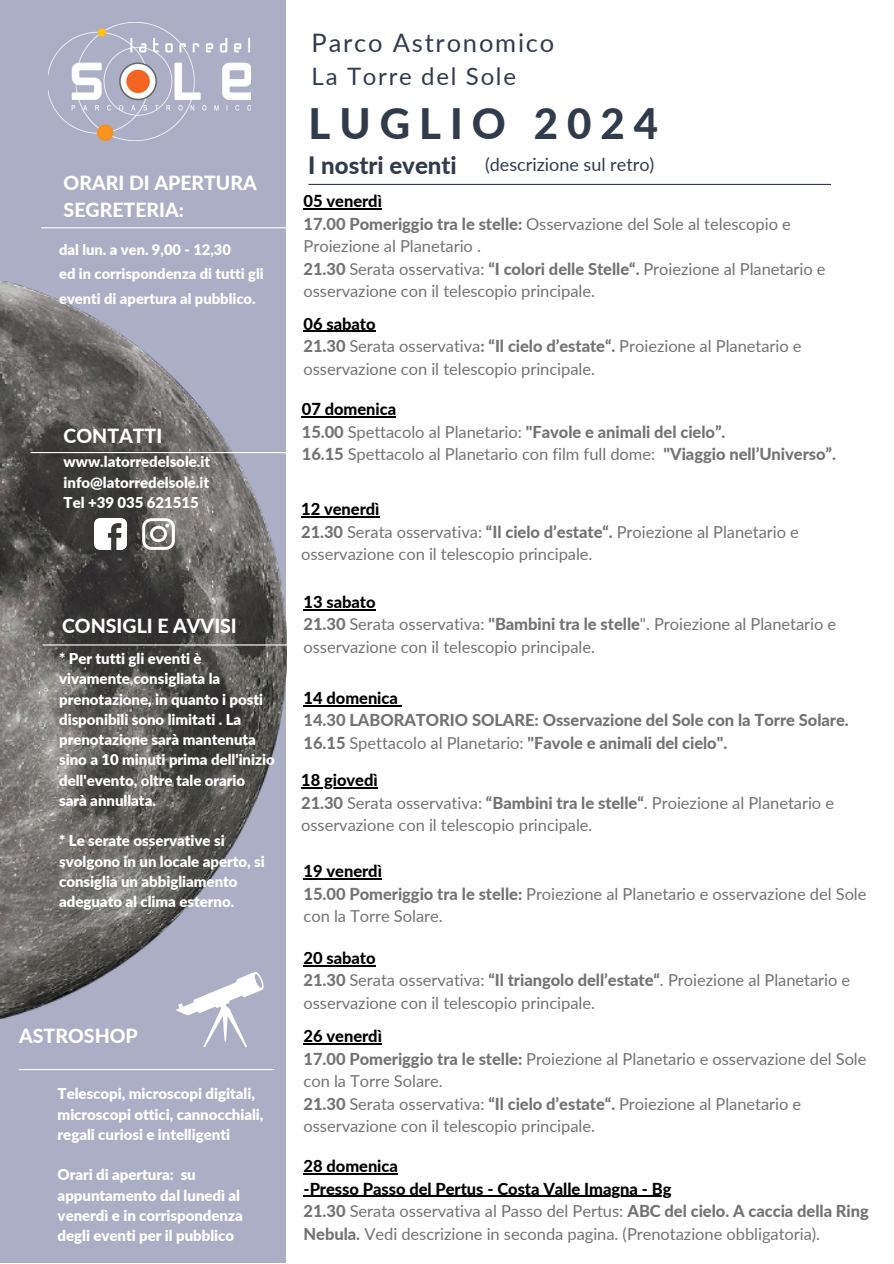
<style>
.page{position:relative;width:894px;height:1264px;background:#fff}
.page>*{position:absolute;margin:0;border:0;box-sizing:border-box;transform-origin:0 0}
.t1{font:800 42px "Lato";letter-spacing:.215em;color:#323b4c}
.t2{font:25.5px "Lato";letter-spacing:.07em;color:#323b4c}
.t3{font:24px "Lato";letter-spacing:.07em;color:#323b4c}
.t4{font:800 24px "Lato";color:#323b4c}
.t5{font:800 19.5px/27px "Lato";color:#fff}
.t6{font:18px "Lato";color:#323b4c}
.t7{font:16.5px/22.5px "Lato";letter-spacing:-.005em;color:#737373}
.t8{font:800 16.5px "Lato";letter-spacing:-.005em;color:#737373}
.t9{font:800 16.5px "Lato";letter-spacing:-.005em;color:#000}
.t10{font:900 15px/20.2px "Lato";letter-spacing:-.005em;color:#fff}
.t11{font:900 14.7px/24.8px "Lato";color:#fff}
.s1{font-weight:800}
.s2{font-weight:400}
</style>
<div class="page">
<div style="left:0;top:0;width:286px;height:1263px;background:#acaec6"></div>
<img style="left:0;top:282px;width:286px;height:736px">
<img style="left:142px;top:518px;width:33px;height:31px">
<svg style="left:176px;top:971px;width:87px;height:76px"></svg>
<hr style="left:308px;top:184px;width:522px;height:1px;background:#323b4c">
<hr style="left:19px;top:1069px;width:255px;height:1px;background:#fff">
<hr style="left:43px;top:644px;width:255px;height:1px;background:#fff">
<hr style="left:31px;top:452px;width:255px;height:1px;background:#fff">
<img style="left:95px;top:518px;width:31px;height:31px">
<img style="left:49px;top:22px;width:201px;height:118px">
<hr style="left:41px;top:227px;width:255px;height:1px;background:#fff">
<hr style="left:302px;top:416px;width:94px;height:1px;background:#000">
<hr style="left:301px;top:516px;width:78px;height:1px;background:#000">
<hr style="left:303px;top:609px;width:72px;height:1px;background:#000">
<hr style="left:303px;top:705px;width:95px;height:1px;background:#000">
<hr style="left:303px;top:331px;width:72px;height:1px;background:#000">
<hr style="left:303px;top:965px;width:72px;height:1px;background:#000">
<hr style="left:303px;top:208px;width:79px;height:1px;background:#000">
<hr style="left:303px;top:878px;width:79px;height:1px;background:#000">
<hr style="left:303px;top:1043px;width:79px;height:1px;background:#000">
<hr style="left:301px;top:787px;width:76px;height:1px;background:#000">
<hr style="left:303px;top:1173px;width:95px;height:1px;background:#000">
<hr style="left:303px;top:1195px;width:368px;height:1px;background:#000">
<p class="t5" style="left:64px;top:169px;width:195px">ORARI DI APERTURA<br>SEGRETERIA:</p>
<h6 class="t11" style="left:59px;top:236px;width:173px">dal lun. a ven. 9,00 - 12,30</h6>
<p class="t11" style="left:59px;top:261px;width:206px">ed in corrispondenza di tutti gli eventi di apertura al pubblico.</p>
<h4 class="t5" style="left:64px;top:421px;width:100px">CONTATTI</h4>
<h6 class="t10" style="left:64px;top:451px;width:148px;text-align:justify">www.latorredelsole.it info@latorredelsole.it Tel +39 035 621515</h6>
<h6 class="t5" style="left:62px;top:611px;width:176px">CONSIGLI E AVVISI</h6>
<p class="t10" style="left:59px;top:648px;width:217px">* Per tutti gli eventi è vivamente consigliata la prenotazione, in quanto i posti disponibili sono limitati . La prenotazione sarà mantenuta sino a 10 minuti prima dell'inizio dell'evento, oltre tale orario sarà annullata.</p>
<h4 class="t10" style="left:59px;top:830px;width:207px">* Le serate osservative si svolgono in un locale aperto, si consiglia un abbigliamento adeguato al clima esterno.</h4>
<h6 class="t5" style="left:19px;top:1021px;width:120px">ASTROSHOP</h6>
<h3 class="t10" style="left:58px;top:1083px;width:207px">Telescopi, microscopi digitali, microscopi ottici, cannocchiali, regali curiosi e intelligenti</h3>
<h1 class="t10" style="left:58px;top:1164px;width:186px">Orari di apertura: su appuntamento dal lunedì al venerdì e in corrispondenza degli eventi per il pubblico</h1>
<p class="t2" style="left:311px;top:27px;width:244px">Parco Astronomico</p>
<p class="t3" style="left:311px;top:61px;width:206px">La Torre del Sole</p>
<h4 class="t1" style="left:308px;top:97px;width:351px">LUGLIO 2024</h4>
<h6 class="t4" style="left:308px;top:150px;width:150px">I nostri eventi</h6>
<h2 class="t6" style="left:485px;top:153px;width:171px">(descrizione sul retro)</h2>
<p class="t9" style="left:303px;top:191px;width:80px">05 venerdì</p>
<p class="t7" style="left:303px;top:212px;width:488px"><span class="s1">17.00 Pomeriggio tra le stelle:</span> Osservazione del Sole al telescopio e<br>Proiezione al Planetario .</p>
<p class="t7" style="left:303px;top:257px;width:523px"><span class="s1">21.30</span> Serata osservativa: <span class="s1">“I colori delle Stelle“.</span> Proiezione al Planetario e osservazione con il telescopio principale.</p>
<p class="t9" style="left:303px;top:313px;width:73px">06 sabato</p>
<p class="t7" style="left:303px;top:334px;width:499px"><span class="s1">21.30</span> Serata osservativa<span class="s1">: “Il cielo d’estate“.</span> Proiezione al Planetario e osservazione con il telescopio principale.</p>
<h5 class="t9" style="left:302px;top:399px;width:96px">07 domenica</h5>
<p class="t8" style="left:302px;top:421px;width:425px">15.00 <span class="s2">Spettacolo al Planetario:</span> "Favole e animali del cielo”.</p>
<p class="t7" style="left:302px;top:442px;width:535px"><span class="s1">16.15</span> Spettacolo al Planetario con film full dome: <span class="s1">"Viaggio nell’Universo”.</span></p>
<p class="t9" style="left:301px;top:499px;width:80px">12 venerdì</p>
<p class="t7" style="left:301px;top:520px;width:499px"><span class="s1">21.30</span> Serata osservativa: <span class="s1">“Il cielo d’estate“.</span> Proiezione al Planetario e osservazione con il telescopio principale.</p>
<p class="t9" style="left:303px;top:591px;width:73px">13 sabato</p>
<p class="t7" style="left:303px;top:612px;width:534px"><span class="s1">21.30</span> Serata osservativa: <span class="s1">"Bambini tra le stelle</span>". Proiezione al Planetario e osservazione con il telescopio principale.</p>
<p class="t9" style="left:303px;top:687px;width:96px">14 domenica</p>
<p class="t8" style="left:303px;top:710px;width:546px">14.30 LABORATORIO SOLARE: Osservazione del Sole con la Torre Solare.</p>
<p class="t8" style="left:303px;top:732px;width:425px">16.15 <span class="s2">Spettacolo al Planetario:</span> "Favole e animali del cielo".</p>
<p class="t9" style="left:301px;top:770px;width:78px">18 giovedì</p>
<p class="t7" style="left:301px;top:791px;width:534px"><span class="s1">21.30</span> Serata osservativa: <span class="s1">“Bambini tra le stelle“</span>. Proiezione al Planetario e osservazione con il telescopio principale.</p>
<p class="t9" style="left:303px;top:860px;width:80px">19 venerdì</p>
<p class="t7" style="left:303px;top:882px;width:564px"><span class="s1">15.00 Pomeriggio tra le stelle:</span> Proiezione al Planetario e osservazione del Sole con la Torre Solare.</p>
<p class="t9" style="left:303px;top:947px;width:73px">20 sabato</p>
<p class="t7" style="left:303px;top:968px;width:548px"><span class="s1">21.30</span> Serata osservativa: <span class="s1">“Il triangolo dell’estate“</span>. Proiezione al Planetario e osservazione con il telescopio principale.</p>
<p class="t9" style="left:303px;top:1025px;width:80px">26 venerdì</p>
<p class="t7" style="left:303px;top:1046px;width:564px"><span class="s1">17.00 Pomeriggio tra le stelle:</span> Proiezione al Planetario e osservazione del Sole con la Torre Solare.</p>
<p class="t7" style="left:303px;top:1091px;width:499px"><span class="s1">21.30</span> Serata osservativa: <span class="s1">“Il cielo d’estate“.</span> Proiezione al Planetario e osservazione con il telescopio principale.</p>
<p class="t9" style="left:303px;top:1155px;width:96px">28 domenica</p>
<p class="t9" style="left:303px;top:1178px;width:369px">-Presso Passo del Pertus - Costa Valle Imagna - Bg</p>
<p class="t7" style="left:303px;top:1199px;width:566px"><span class="s1">21.30</span> Serata osservativa al Passo del Pertus: <span class="s1">ABC del cielo. A caccia della Ring<br>Nebula.</span> Vedi descrizione in seconda pagina. (Prenotazione obbligatoria).</p>
</div>
